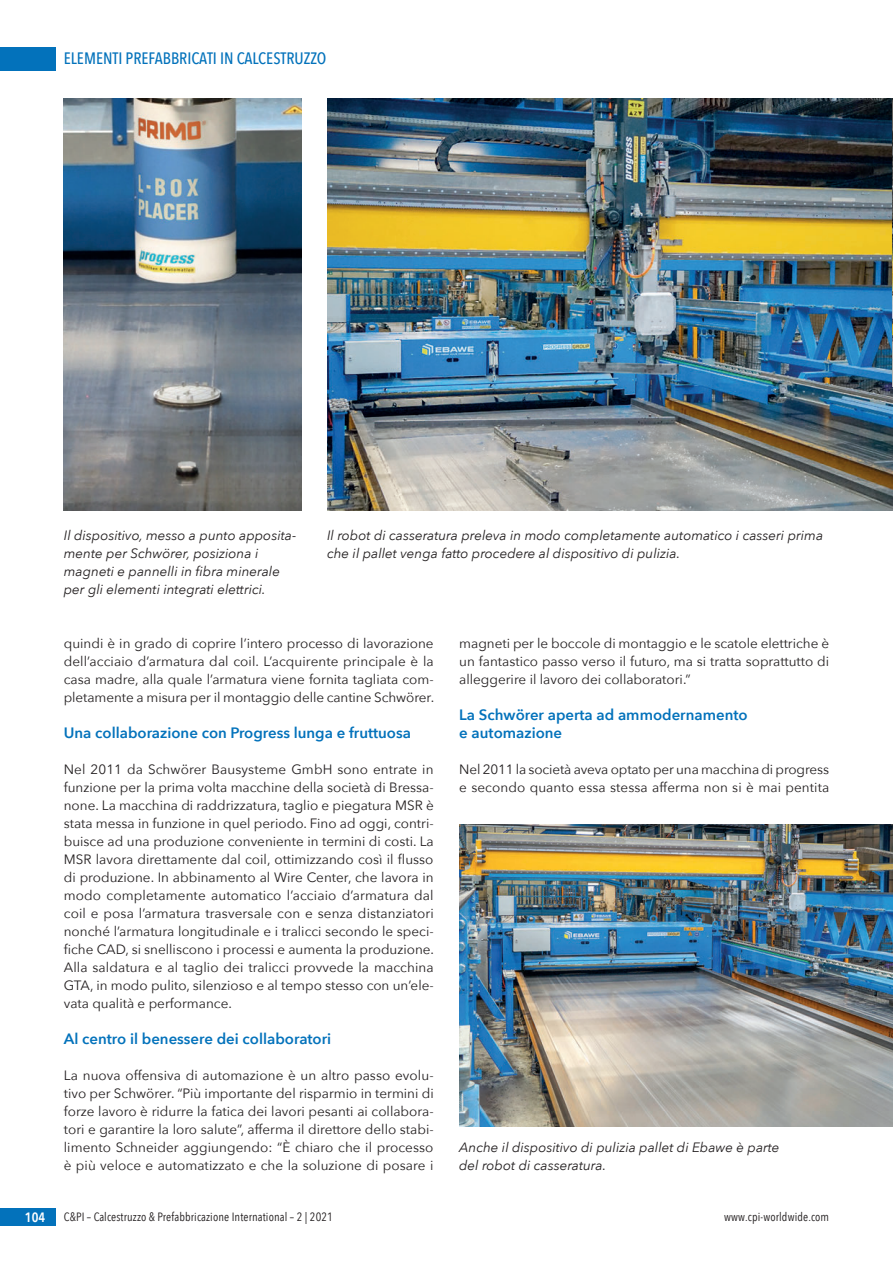
<style>
.page{position:relative;width:893px;height:1263px;background:#fff}
.page>*{position:absolute;margin:0;border:0;box-sizing:border-box;transform-origin:0 0}
.t1{font:500 16.5px "Avenir Next Condensed";color:#0372bb}
.t2{font:600 15px/18px "Avenir Next";color:#0372bb}
.t3{font:13.5px/18px "Avenir Next";color:#231f20;text-align:justify}
.t4{font:italic 13.5px/18px "Avenir Next";color:#231f20}
.t5{font:600 13.5px "Avenir Next Condensed";color:#fff}
.t6{font:12px "Avenir Next Condensed";letter-spacing:.01em;color:#231f20}
</style>
<div class="page">
<div style="left:0;top:47px;width:55px;height:23px;background:#0372bb"></div>
<div style="left:0;top:1208px;width:55px;height:18px;background:#0372bb"></div>
<img style="left:327px;top:99px;width:566px;height:412px">
<img style="left:64px;top:99px;width:238px;height:412px">
<img style="left:459px;top:825px;width:434px;height:301px">
<img style="left:892px;top:99px;width:1px;height:288px">
<p class="t1" style="left:64px;top:49px;width:264px">ELEMENTI PREFABBRICATI IN CALCESTRUZZO</p>
<p class="t4" style="left:64px;top:526px;width:234px">Il dispositivo, messo a punto apposita&shy;mente per Schwörer, posiziona i magneti e pannelli in fibra minerale per gli elementi integrati elettrici.</p>
<p class="t4" style="left:327px;top:526px;width:498px">Il robot di casseratura preleva in modo completamente automatico i casseri prima che il pallet venga fatto procedere al dispositivo di pulizia.</p>
<p class="t3" style="left:64px;top:634px;width:372px">quindi è in grado di coprire l’intero processo di lavorazione dell’acciaio d’armatura dal coil. L’acquirente principale è la casa madre, alla quale l’armatura viene fornita tagliata com&shy;pletamente a misura per il montaggio delle cantine Schwörer.</p>
<p class="t2" style="left:64px;top:723px;width:349px">Una collaborazione con Progress lunga e fruttuosa</p>
<p class="t3" style="left:64px;top:760px;width:372px">Nel 2011 da Schwörer Bausysteme GmbH sono entrate in funzione per la prima volta macchine della società di Bressa&shy;none. La macchina di raddrizzatura, taglio e piegatura MSR è stata messa in funzione in quel periodo. Fino ad oggi, contri&shy;buisce ad una produzione conveniente in termini di costi. La MSR lavora direttamente dal coil, ottimizzando così il flusso di produzione. In abbinamento al Wire Center, che lavora in modo completamente automatico l’acciaio d’armatura dal coil e posa l’armatura trasversale con e senza distanziatori nonché l’armatura longitudinale e i tralicci secondo le speci&shy;fiche CAD, si snelliscono i processi e aumenta la produzione.<br>Alla saldatura e al taglio dei tralicci provvede la macchina GTA, in modo pulito, silenzioso e al tempo stesso con un’ele&shy;vata qualità e performance.</p>
<p class="t2" style="left:64px;top:1029px;width:269px">Al centro il benessere dei collaboratori</p>
<p class="t3" style="left:64px;top:1066px;width:371px">La nuova offensiva di automazione è un altro passo evolu&shy;tivo per Schwörer. “Più importante del risparmio in termini di forze lavoro è ridurre la fatica dei lavori pesanti ai collabora&shy;tori e garantire la loro salute”, afferma il direttore dello stabi&shy;limento Schneider aggiungendo: “È chiaro che il processo è più veloce e automatizzato e che la soluzione di posare i</p>
<p class="t3" style="left:459px;top:634px;width:371px">magneti per le boccole di montaggio e le scatole elettriche è un fantastico passo verso il futuro, ma si tratta soprattutto di alleggerire il lavoro dei collaboratori.”</p>
<p class="t2" style="left:459px;top:705px;width:290px">La Schwörer aperta ad ammodernamento e automazione</p>
<p class="t3" style="left:459px;top:760px;width:371px">Nel 2011 la società aveva optato per una macchina di progress e secondo quanto essa stessa afferma non si è mai pentita</p>
<p class="t4" style="left:459px;top:1138px;width:322px">Anche il dispositivo di pulizia pallet di Ebawe è parte del robot di casseratura.</p>
<p class="t5" style="left:25px;top:1206px;width:22px">104</p>
<p class="t6" style="left:64px;top:1207px;width:271px">C&amp;PI – Calcestruzzo &amp; Prefabbricazione International – 2 | 2021</p>
<p class="t6" style="left:724px;top:1207px;width:107px">www.cpi-worldwide.com</p>
</div>
